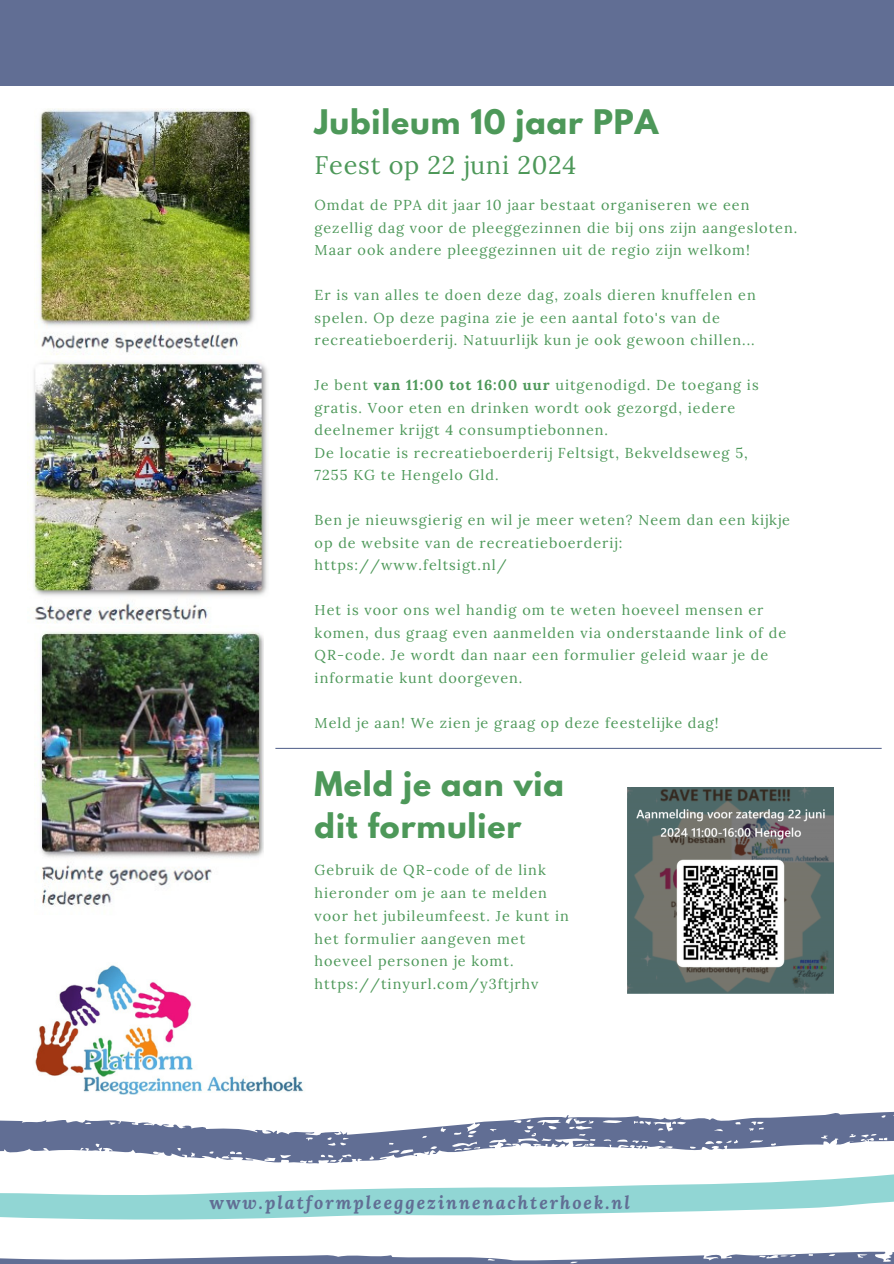
<style>
.page{position:relative;width:894px;height:1264px;background:#fff}
.page>*{position:absolute;margin:0;border:0;box-sizing:border-box;transform-origin:0 0}
.t1{font:700 30px/41.7px "League Spartan";letter-spacing:.03em;color:#4d9859}
.t2{font:25.35px "Lora";letter-spacing:.03em;color:#4d9859}
.t3{font:italic 700 18px "Lora";letter-spacing:.11em;color:#616e94}
.t4{font:14.4px/22.5px "Lora";letter-spacing:.07em;color:#4d9859}
.s1{font-weight:700}
.s2{font-style:normal}
</style>
<div class="page">
<svg style="left:0;top:1112px;width:893px;height:52px"></svg>
<svg style="left:0;top:1251px;width:893px;height:12px"></svg>
<svg style="left:0;top:1174px;width:893px;height:46px;fill:#91d6d4"></svg>
<div style="left:0;top:0;width:893px;height:85px;background:#616e94"></div>
<img style="left:35px;top:965px;width:269px;height:129px">
<img style="left:34px;top:109px;width:221px;height:246px">
<img style="left:29px;top:361px;width:239px;height:263px">
<img style="left:39px;top:631px;width:225px;height:276px">
<img style="left:627px;top:787px;width:206px;height:206px">
<hr style="left:275px;top:747px;width:606px;height:2px;background:#616e94">
<p class="t1" style="left:314px;top:104px;width:345px">Jubileum 10 jaar PPA</p>
<p class="t2" style="left:314px;top:148px;width:263px">Feest op 22 juni 2024</p>
<p class="t4" style="left:314px;top:193px;width:484px">Omdat de PPA dit jaar 10 jaar bestaat organiseren we een gezellig dag voor de pleeggezinnen die bij ons zijn aangesloten.<br>Maar ook andere pleeggezinnen uit de regio zijn welkom!</p>
<p class="t4" style="left:314px;top:283px;width:442px">Er is van alles te doen deze dag, zoals dieren knuffelen en spelen. Op deze pagina zie je een aantal foto's van de recreatieboerderij. Natuurlijk kun je ook gewoon chillen...</p>
<p class="t4" style="left:314px;top:373px;width:445px">Je bent <span class="s1">van 11:00 tot 16:00 uur</span> uitgenodigd. De toegang is gratis. Voor eten en drinken wordt ook gezorgd, iedere deelnemer krijgt 4 consumptiebonnen.</p>
<h1 class="t4" style="left:314px;top:441px;width:434px">De locatie is recreatieboerderij Feltsigt, Bekveldseweg 5,</h1>
<p class="t4" style="left:314px;top:463px;width:185px">7255 KG te Hengelo Gld.</p>
<p class="t4" style="left:314px;top:508px;width:476px">Ben je nieuwsgierig en wil je meer weten? Neem dan een kijkje op de website van de recreatieboerderij: https://www.feltsigt.nl/</p>
<p class="t4" style="left:314px;top:598px;width:473px">Het is voor ons wel handig om te weten hoeveel mensen er komen, dus graag even aanmelden via onderstaande link of de QR-code. Je wordt dan naar een formulier geleid waar je de informatie kunt doorgeven.</p>
<p class="t4" style="left:314px;top:711px;width:405px">Meld je aan! We zien je graag op deze feestelijke dag!</p>
<p class="t1" style="left:314px;top:767px;width:251px">Meld je aan via dit formulier</p>
<p class="t4" style="left:314px;top:858px;width:256px">Gebruik de QR-code of de link hieronder om je aan te melden voor het jubileumfeest. Je kunt in het formulier aangeven met hoeveel personen je komt.</p>
<p class="t4" style="left:314px;top:972px;width:225px">https://tinyurl.com/y3ftjrhv</p>
<p class="t3" style="left:209px;top:1189px;width:422px"><span class="s2">ww</span>w.platformpleeggezinnenachterhoek.nl</p>
</div>
